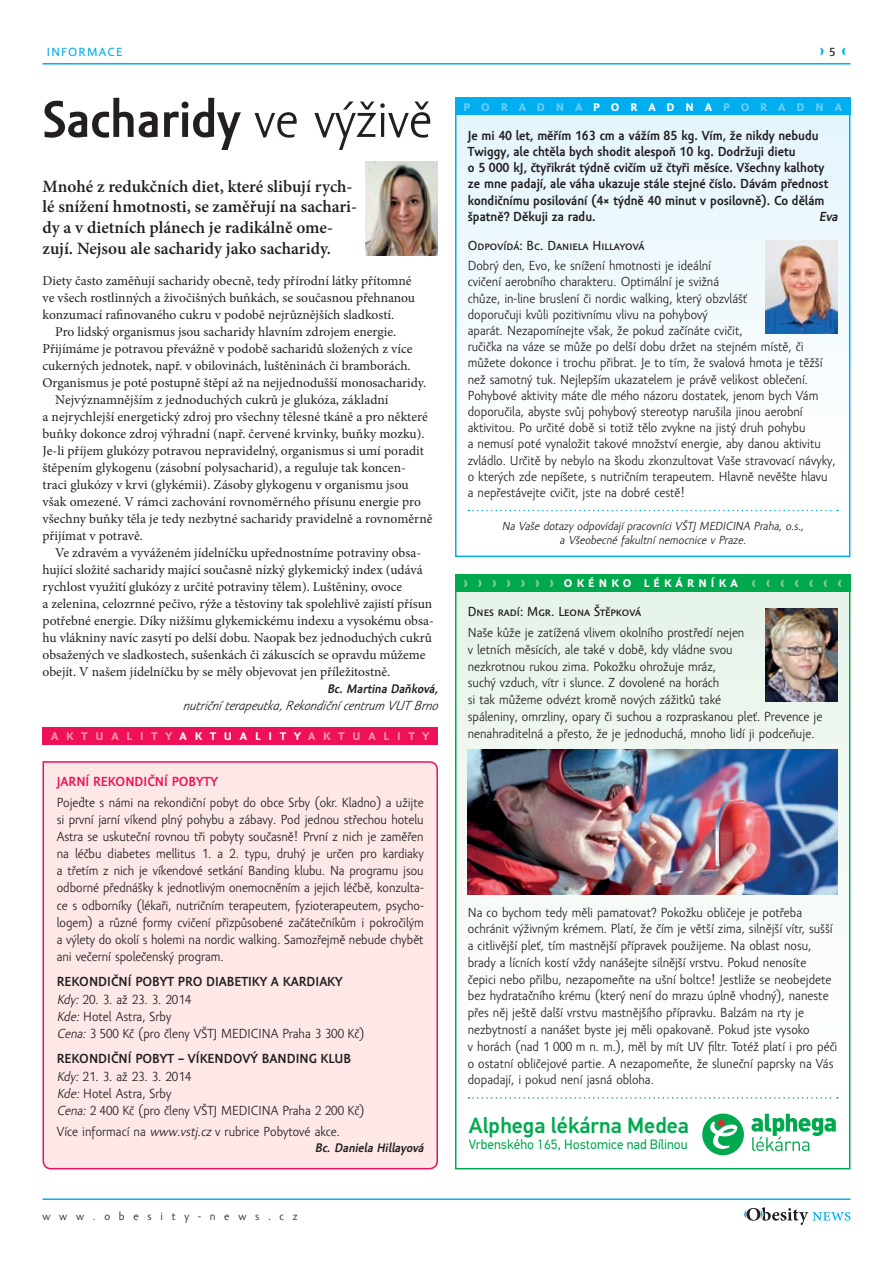
<style>
.page{position:relative;width:893px;height:1263px;background:#fff}
.page>*{position:absolute;margin:0;border:0;box-sizing:border-box;transform-origin:0 0}
.titulek_hlavní{font:700 52.5px "Amor Sans Pro";color:#231f20}
.t1{font:500 22.05px "PF Din Text Pro";color:#00a94e}
.perex{font:600 17.25px/20.7px "Minion Pro";color:#231f20}
.t2{font:13.65px "PF Din Text Pro";color:#00a94e}
.poradna_posledni_ods{font:13.5px/16.8px "Amor Sans Pro";color:#231f20}
.text{font:13.5px/17px "Minion Pro";color:#231f20}
.ramecek_text{font:13.5px/17.1px "Amor Sans Pro";color:#231f20;text-align:justify}
.poradna_dotaz{font:700 13.5px/16.2px "Amor Sans Pro";color:#231f20}
.text_1__odst{font:13.5px/17px "Minion Pro";color:#231f20}
.ramecek_mezititulek{font:700 13.5px "Amor Sans Pro";color:#231f20}
.poradna_odpovídá{font:13.5px "Amor Sans Text Pro";color:#231f20}
.podpis_light{font:italic 13.5px "Amor Sans Pro";color:#231f20}
.titulek_aktualne{font:700 13.5px "Amor Sans Pro";color:#ee1059}
.poradna_dotaz-2{font:italic 700 13.5px "Amor Sans Pro";color:#231f20}
.podpis{font:italic 700 12.75px "Amor Sans Pro";color:#231f20}
.t3{font:12.15px "Amor Sans Text Pro";letter-spacing:.1em;color:#00aeef;scale:1.05 1}
.t4{font:12.15px "Amor Sans Text Pro";color:#231f20;scale:1.05 1}
.ramecek_text-2{font:italic 12px/14.4px "Amor Sans Pro";color:#231f20;text-align:center}
.t5{font:700 11.4px "Amor Sans Text Pro";letter-spacing:.66em;color:#f6989d;scale:1.05 1}
.t6{font:700 11.4px "Amor Sans Text Pro";letter-spacing:.91em;color:#6bcff6;scale:1.05 1}
.t7{font:11.4px "Amor Sans Pro";letter-spacing:.725em;color:#231f20;scale:1.05 1}
.t8{font:700 11.4px "Amor Sans Text Pro";letter-spacing:.35em;color:#fff;scale:1.05 1}
.s1{font-weight:400}
.s2{color:#fff}
.s3{font-style:italic}
</style>
<div class="page">
<div style="left:456px;top:99px;width:394px;height:457px;background:linear-gradient(to bottom,#e3f5fc,#fff)"></div>
<div style="left:455px;top:98px;width:395px;height:459px;border:2px solid #00aeef"></div>
<div style="left:456px;top:575px;width:394px;height:594px;background:linear-gradient(to right,#f4faf5,#f4f9f6)"></div>
<svg style="left:468px;top:510px;width:370px;height:1px"></svg>
<div style="left:455px;top:98px;width:395px;height:17px;background:#00aeef"></div>
<img style="left:765px;top:240px;width:73px;height:94px">
<svg style="left:468px;top:1097px;width:370px;height:2px"></svg>
<div style="left:455px;top:574px;width:395px;height:17px;background:#00a94e"></div>
<img style="left:765px;top:608px;width:73px;height:93px">
<div style="left:702px;top:1113px;width:42px;height:42px;background:#00a94e;border-radius:50%"></div>
<svg style="left:710px;top:1120px;width:28px;height:29px"></svg>
<svg style="left:751px;top:1114px;width:85px;height:37px"></svg>
<div style="left:42px;top:761px;width:396px;height:409px;background:#fde8e7"></div>
<div style="left:43px;top:727px;width:395px;height:17px;background:#ee1059"></div>
<img style="left:366px;top:162px;width:72px;height:93px">
<img style="left:468px;top:750px;width:370px;height:144px">
<svg style="left:744px;top:1207px;width:106px;height:18px"></svg>
<hr style="left:43px;top:1198px;width:807px;height:2px;background:#00aeef">
<hr style="left:43px;top:63px;width:807px;height:2px;background:#00aeef">
<p class="t3" style="left:47px;top:45px;width:73px">INFORMACE</p>
<p class="t4" style="left:829px;top:45px;width:8px">5</p>
<p class="titulek_hlavní" style="left:43px;top:89px;width:391px">Sacharidy <span class="s1">ve výživě</span></p>
<p class="perex" style="left:43px;top:176px;width:316px">Mnohé z redukčních diet, které slibují rych‑ lé snížení hmotnosti, se zaměřují na sachari‑ dy a v dietních plánech je radikálně ome‑ zují. Nejsou ale sacharidy jako sacharidy.</p>
<p class="text_1__odst" style="left:43px;top:272px;width:374px">Diety často zaměňují sacharidy obecně, tedy přírodní látky přítomné ve všech rostlinných a živočišných buňkách, se současnou přehnanou konzumací rafinovaného cukru v podobě nejrůznějších sladkostí.</p>
<p class="text" style="left:43px;top:323px;width:385px;text-indent:13px">Pro lidský organismus jsou sacharidy hlavním zdrojem energie.<br>Přijímáme je potravou převážně v podobě sacharidů složených z více cukerných jednotek, např. v obilovinách, luštěninách či bramborách.<br>Organismus je poté postupně štěpí až na nejjednodušší monosacharidy.</p>
<p class="text" style="left:43px;top:391px;width:391px;text-indent:13px">Nejvýznamnějším z jednoduchých cukrů je glukóza, základní<br>a nejrychlejší energetický zdroj pro všechny tělesné tkáně a pro některé buňky dokonce zdroj výhradní (např. červené krvinky, buňky mozku).<br>Je‑li příjem glukózy potravou nepravidelný, organismus si umí poradit štěpením glykogenu (zásobní polysacharid), a reguluje tak koncen&shy;traci glukózy v krvi (glykémii). Zásoby glykogenu v organismu jsou však omezené. V rámci zachování rovnoměrného přísunu energie pro všechny buňky těla je tedy nezbytné sacharidy pravidelně a rovnoměrně přijímat v potravě.</p>
<p class="text" style="left:43px;top:544px;width:393px;text-indent:13px">Ve zdravém a vyváženém jídelníčku upřednostníme potraviny obsa&shy;hující složité sacharidy mající současně nízký glykemický index (udává rychlost využití glukózy z určité potraviny tělem). Luštěniny, ovoce<br>a zelenina, celozrnné pečivo, rýže a těstoviny tak spolehlivě zajistí přísun potřebné energie. Díky nižšímu glykemickému indexu a vysokému obsa&shy;hu vlákniny navíc zasytí po delší dobu. Naopak bez jednoduchých cukrů obsažených ve sladkostech, sušenkách či zákuscích se opravdu můžeme obejít. V našem jídelníčku by se měly objevovat jen příležitostně.</p>
<p class="podpis" style="left:327px;top:681px;width:115px">Bc. Martina Daňková,</p>
<p class="podpis_light" style="left:183px;top:698px;width:259px">nutriční terap eutka,Rekondiční centrum VUT Brno</p>
<p class="t5" style="left:51px;top:730px;width:362px">AKTUALITY<span class="s2">AKTUALITY</span>AKTUALITY</p>
<p class="titulek_aktualne" style="left:57px;top:773px;width:163px">JARNÍ REKONDIČNÍ POBYTY</p>
<p class="ramecek_text" style="left:57px;top:794px;width:368px">Pojeďte s námi na rekondiční pobyt do obce Srby (okr. Kladno) a užijte si první jarní víkend plný pohybu a zábavy. Pod jednou střechou hotelu Astra se uskuteční rovnou tři pobyty současně! První z nich je zaměřen na léčbu diabetes mellitus 1. a 2. typu, druhý je určen pro kardiaky a třetím z nich je víkendové setkání Banding klubu. Na programu jsou odborné přednášky k jednotlivým onemocněním a jejich léčbě, konzulta‑ ce s odborníky (lékaři, nutričním terapeutem, fyzioterapeutem, psycho‑ logem) a různé formy cvičení přizpůsobené začátečníkům i pokročilým a výlety do okolí s holemi na nordic walking. Samozřejmě nebude chybět ani večerní společenský program.</p>
<p class="ramecek_mezititulek" style="left:57px;top:974px;width:287px">REKONDIČNÍ POBYT PRO DIABETIKY A KARDIAKY</p>
<p class="ramecek_text" style="left:57px;top:991px;width:136px"><span class="s3">Kdy:</span> 20. 3. až 23. 3. 2014</p>
<p class="ramecek_text" style="left:57px;top:1008px;width:116px"><span class="s3">Kde:</span> Hotel Astra, Srby</p>
<p class="ramecek_text" style="left:57px;top:1025px;width:309px"><span class="s3">Cena:</span> 3 500 Kč (pro členy VŠTJ MEDICINA Praha 3 300 Kč)</p>
<p class="ramecek_mezititulek" style="left:57px;top:1051px;width:296px">REKONDIČNÍ POBYT – VÍKENDOVÝ BANDING KLUB</p>
<p class="ramecek_text" style="left:57px;top:1067px;width:136px"><span class="s3">Kdy:</span> 21. 3. až 23. 3. 2014</p>
<p class="ramecek_text" style="left:57px;top:1085px;width:116px"><span class="s3">Kde:</span> Hotel Astra, Srby</p>
<p class="ramecek_text" style="left:57px;top:1102px;width:309px"><span class="s3">Cena:</span> 2 400 Kč (pro členy VŠTJ MEDICINA Praha 2 200 Kč)</p>
<p class="ramecek_text" style="left:57px;top:1123px;width:285px">Více informací na <span class="s3">www.vstj.cz</span> v rubrice Pobytové akce.</p>
<p class="podpis" style="left:315px;top:1141px;width:113px">Bc. Daniela Hillayová</p>
<p class="t7" style="left:43px;top:1210px;width:244px">www.obesity‑news.cz</p>
<p class="t6" style="left:463px;top:100px;width:362px">PORADNA<span class="s2">PORADNA</span>PORADNA</p>
<p class="poradna_dotaz" style="left:468px;top:127px;width:362px">Je mi 40 let, měřím 163 cm a vážím 85 kg. Vím, že nikdy nebudu Twiggy, ale chtěla bych shodit alespoň 10 kg. Dodržuji dietu<br>o 5 000 kJ, čtyřikrát týdně cvičím už čtyři měsíce. Všechny kalhoty ze mne padají, ale váha ukazuje stále stejné číslo. Dávám přednost kondičnímu posilování (4× týdně 40 minut v posilovně). Co dělám špatně? Děkuji za radu.</p>
<p class="poradna_dotaz-2" style="left:819px;top:208px;width:23px">Eva</p>
<p class="poradna_odpovídá" style="left:468px;top:237px;width:178px">Odpovídá: Bc. Daniela Hillayová</p>
<p class="poradna_posledni_ods" style="left:468px;top:258px;width:369px;line-height:16.2px">Dobrý den, Evo, ke snížení hmotnosti je ideální<br>cvičení aerobního charakteru. Optimální je svižná<br>chůze, in‑line bruslení či nordic walking, který obzvlášť<br>doporučuji kvůli pozitivnímu vlivu na pohybový<br>aparát. Nezapomínejte však, že pokud začínáte cvičit,<br>ručička na váze se může po delší dobu držet na stejném místě, či můžete dokonce i trochu přibrat. Je to tím, že svalová hmota je těžší než samotný tuk. Nejlepším ukazatelem je právě velikost oblečení.<br>Pohybové aktivity máte dle mého názoru dostatek, jenom bych Vám doporučila, abyste svůj pohybový stereotyp narušila jinou aerobní aktivitou. Po určité době si totiž tělo zvykne na jistý druh pohybu<br>a nemusí poté vynaložit takové množství energie, aby danou aktivitu zvládlo. Určitě by nebylo na škodu zkonzultovat Vaše stravovací návyky, o kterých zde nepíšete, s nutričním terapeutem. Hlavně nevěšte hlavu a nepřestávejte cvičit, jste na dobré cestě!</p>
<p class="ramecek_text-2" style="left:502px;top:519px;width:306px">Na Vaše dotazy odpovídají pracovníci VŠTJ MEDICINA Praha, o.s., a Všeobecné fakultní nemocnice v Praze.</p>
<p class="t8" style="left:564px;top:576px;width:167px">OKÉNKO LÉKÁRNÍKA</p>
<p class="poradna_odpovídá" style="left:468px;top:604px;width:175px">Dnes radí: Mgr. Leona Štěpková</p>
<p class="poradna_posledni_ods" style="left:468px;top:624px;width:356px">Naše kůže je zatížená vlivem okolního prostředí nejen<br>v letních měsících, ale také v době, kdy vládne svou<br>nezkrotnou rukou zima. Pokožku ohrožuje mráz,<br>suchý vzduch, vítr i slunce. Z dovolené na horách<br>si tak můžeme odvézt kromě nových zážitků také<br>spáleniny, omrzliny, opary či suchou a rozpraskanou pleť. Prevence je nenahraditelná a přesto, že je jednoduchá, mnoho lidí ji podceňuje.</p>
<p class="poradna_posledni_ods" style="left:468px;top:904px;width:371px">Na co bychom tedy měli pamatovat? Pokožku obličeje je potřeba ochránit výživným krémem. Platí, že čím je větší zima, silnější vítr, sušší a citlivější pleť, tím mastnější přípravek použijeme. Na oblast nosu, brady a lícních kostí vždy nanášejte silnější vrstvu. Pokud nenosíte čepici nebo přilbu, nezapomeňte na ušní boltce! Jestliže se neobejdete bez hydratačního krému (který není do mrazu úplně vhodný), naneste přes něj ještě další vrstvu mastnějšího přípravku. Balzám na rty je nezbytností a nanášet byste jej měli opakovaně. Pokud jste vysoko<br>v horách (nad 1 000 m n. m.), měl by mít UV filtr. Totéž platí i pro péči o ostatní obličejové partie. A nezapomeňte, že sluneční paprsky na Vás dopadají, i pokud není jasná obloha.</p>
<p class="t1" style="left:469px;top:1112px;width:222px">Alphega lékárna Medea</p>
<p class="t2" style="left:469px;top:1136px;width:221px">Vrbenského 165, Hostomice nad Bílinou</p>
</div>
